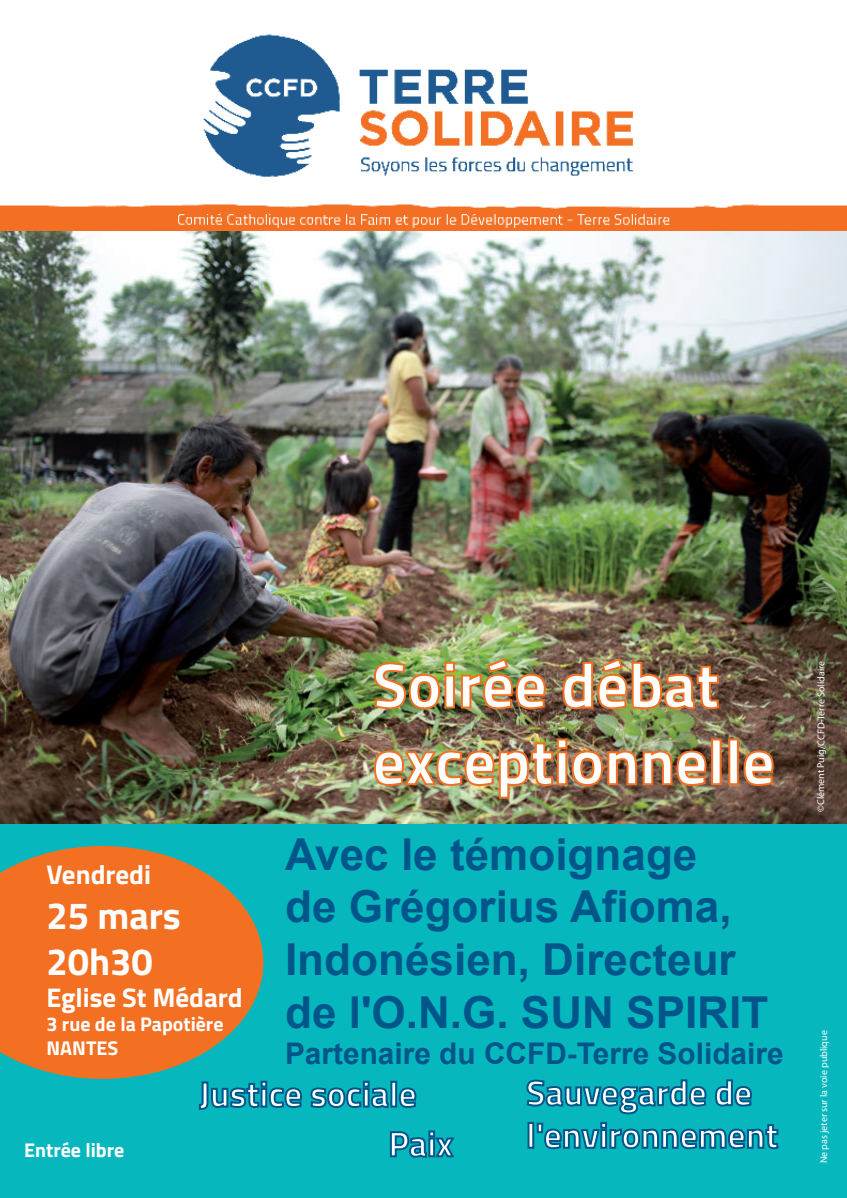
<style>
.page{position:relative;width:847px;height:1198px;background:#fff}
.page>*{position:absolute;margin:0;border:0;box-sizing:border-box;transform-origin:0 0}
.t1{font:700 64px/76.6px "Titillium Web";color:#fff}
.t2{font:700 44px/52.8px "Arial";color:#00568a}
.t3{font:700 38px/45.6px "Titillium Web";color:#fff}
.t4{font:700 35.6px "Titillium Web";color:#fff}
.t5{font:700 29.8px "Arial";color:#00568a}
.t6{font:700 27px "Titillium Web";color:#fff}
.t7{font:700 19.8px/23.8px "Titillium Web";color:#fff}
.t8{font:10px "Myriad Pro";color:#fff}
</style>
<div class="page">
<img style="left:0;top:34px;width:846px;height:198px">
<div style="left:0;top:820px;width:846px;height:378px;background:#06b8be"></div>
<svg style="left:0;top:846px;width:263px;height:233px;fill:#f36f21"></svg>
<img style="left:0;top:232px;width:846px;height:592px">
<img style="left:373px;top:657px;width:173px;height:53px">
<img style="left:561px;top:657px;width:158px;height:53px">
<img style="left:373px;top:737px;width:334px;height:63px">
<div style="left:711px;top:738px;width:10px;height:47px;border:2px solid #f36f21"></div>
<div style="left:728px;top:738px;width:10px;height:47px;border:2px solid #f36f21"></div>
<svg style="left:742px;top:749px;width:32px;height:38px"></svg>
<svg style="left:199px;top:1081px;width:61px;height:29px"></svg>
<div style="left:260px;top:1088px;width:7px;height:19px;border:2px solid #00568a"></div>
<div style="left:260px;top:1081px;width:7px;height:6px;border:2px solid #00568a"></div>
<svg style="left:268px;top:1087px;width:34px;height:21px"></svg>
<svg style="left:310px;top:1081px;width:79px;height:27px"></svg>
<div style="left:390px;top:1081px;width:7px;height:26px;border:2px solid #00568a"></div>
<svg style="left:398px;top:1087px;width:19px;height:21px"></svg>
<svg style="left:526px;top:1079px;width:181px;height:36px"></svg>
<svg style="left:715px;top:1079px;width:37px;height:28px"></svg>
<div style="left:527px;top:1122px;width:7px;height:27px;border:2px solid #00568a"></div>
<div style="left:536px;top:1122px;width:7px;height:11px;border:2px solid #00568a"></div>
<svg style="left:543px;top:1127px;width:57px;height:23px"></svg>
<div style="left:600px;top:1129px;width:7px;height:20px;border:2px solid #00568a"></div>
<div style="left:600px;top:1122px;width:7px;height:7px;border:2px solid #00568a"></div>
<svg style="left:609px;top:1124px;width:170px;height:26px"></svg>
<svg style="left:389px;top:1130px;width:66px;height:28px"></svg>
<p class="t6" style="left:46px;top:863px;width:106px">Vendredi</p>
<p class="t3" style="left:46px;top:896px;width:136px">25 mars<br>20h30</p>
<p class="t6" style="left:46px;top:987px;width:198px">Eglise St Médard</p>
<p class="t7" style="left:46px;top:1014px;width:178px">3 rue de la Papotière<br>NANTES</p>
<h1 class="t1" style="left:372px;top:652px;width:403px">Soirée débat exceptionnelle</h1>
<p class="t2" style="left:285px;top:832px;width:484px">Avec le témoignage<br>de Grégorius Afioma,<br>Indonésien, Directeur de l'O.N.G. SUN SPIRIT</p>
<p class="t5" style="left:285px;top:1042px;width:500px">Partenaire du CCFD-Terre Solidaire</p>
<p class="t7" style="left:24px;top:1140px;width:102px">Entrée libre</p>
<p class="t4" style="left:199px;top:1080px;width:219px">Justice sociale</p>
<p class="t4" style="left:526px;top:1078px;width:227px">Sauvegarde de</p>
<p class="t4" style="left:388px;top:1129px;width:66px">Paix</p>
<p class="t4" style="left:526px;top:1121px;width:254px">l'environnement</p>
<p class="t8" style="left:817px;top:812px;width:153px;rotate:-90deg">©Clément Puig/CCFD-Terre Solidaire</p>
<p class="t8" style="left:819px;top:1163px;width:135px;rotate:-90deg">Ne pas jeter sur la voie publique</p>
</div>
